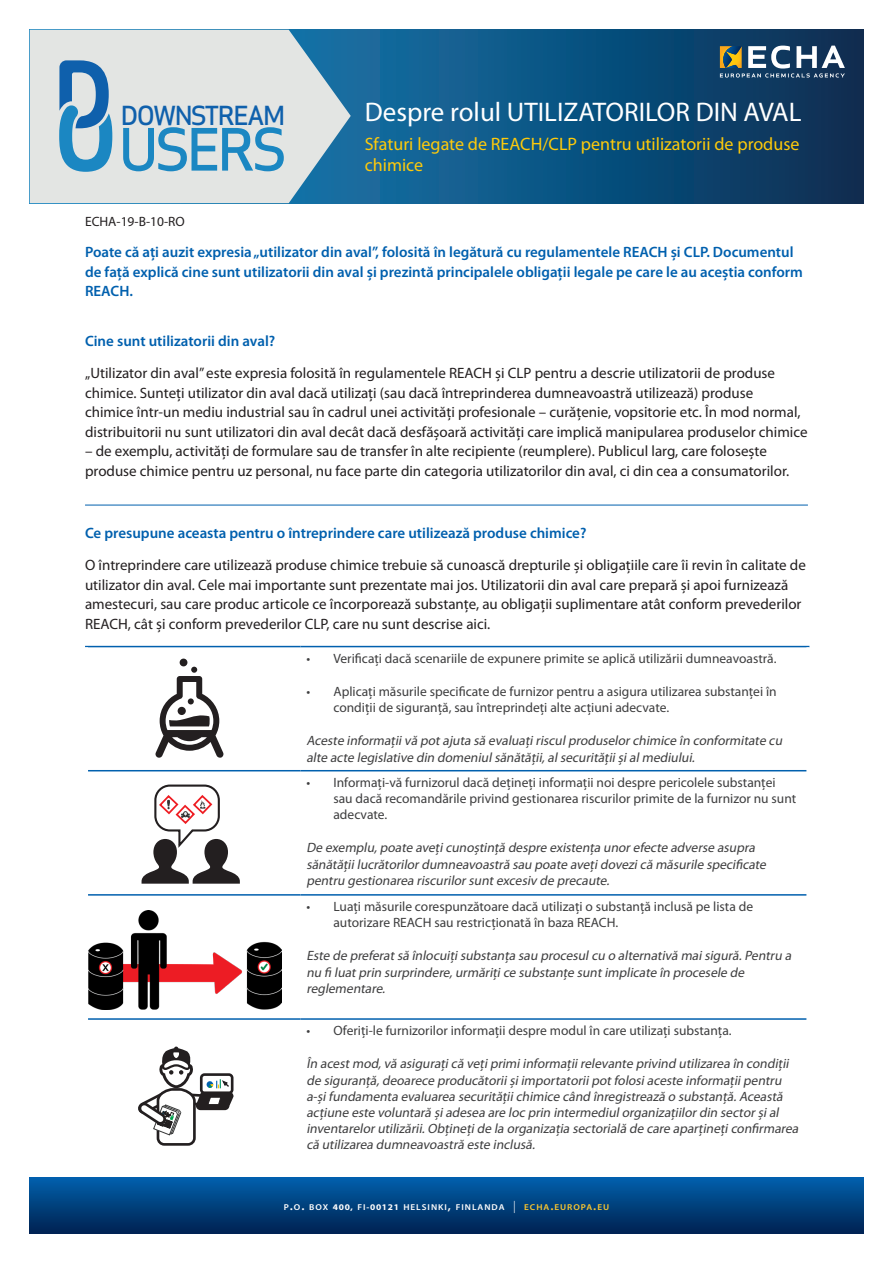
<style>
.page{position:relative;width:893px;height:1263px;background:#fff}
.page>*{position:absolute;margin:0;border:0;box-sizing:border-box;transform-origin:0 0}
.t1{font:500 56.85px "Apex Sans";letter-spacing:-.07em;color:#1b87c2}
.Cover_Headline{font:27px "Myriad Pro";color:#fff}
.t2{font:500 25.65px "Apex Sans";letter-spacing:-.07em;color:#0f60ac}
.Cover_Headline_3{font:18px/21.6px "Myriad Pro";color:#feca0a}
.Bodytext{font:15px/19.5px "Myriad Pro";color:#231f20}
.Recommendation{font:600 15px/19.5px "Myriad Pro";color:#0160ae}
.Headline_2_CAPS_blue{font:600 15px "Myriad Pro";color:#0160ae}
.Table_bodytext{font:italic 13.5px/16.2px "Myriad Pro";letter-spacing:-.015em;color:#3e3e3f}
.t3{font:13.5px/16.2px "Myriad Pro";color:#3e3e3f}
.Bodytext_1{font:13.5px "Myriad Pro";color:#231f20}
.t4{font:600 8.55px "Myriad Pro";letter-spacing:.105em;color:#fff;scale:1.08 1}
.s1{font-size:12.15px}
.s2{font-weight:700;font-size:8.7px}
.s3{font-weight:700;font-size:8.25px}
.s4{font-weight:300;font-size:12.15px}
.s5{color:#fec82d}
.s6{font-size:12.15px;color:#fec82d}
</style>
<div class="page">
<svg style="left:30px;top:1178px;width:833px;height:55px;background:#00407e"></svg>
<svg style="left:351px;top:30px;width:512px;height:173px;background:#0d4e7b"></svg>
<svg style="left:30px;top:30px;width:321px;height:173px;background:#ccd7db"></svg>
<svg style="left:59px;top:60px;width:53px;height:112px;background:#6da4c9"></svg>
<svg style="left:720px;top:46px;width:125px;height:32px"></svg>
<hr style="left:85px;top:505px;width:723px;height:1px;background:#0160ae">
<hr style="left:300px;top:894px;width:506px;height:2px;background:#0160ae">
<hr style="left:300px;top:1018px;width:506px;height:2px;background:#0160ae">
<hr style="left:300px;top:646px;width:509px;height:1px;background:#0160ae">
<hr style="left:300px;top:770px;width:506px;height:1px;background:#0160ae">
<hr style="left:85px;top:646px;width:215px;height:1px;background:#0160ae">
<hr style="left:88px;top:770px;width:212px;height:1px;background:#0160ae">
<hr style="left:88px;top:894px;width:212px;height:2px;background:#0160ae">
<hr style="left:88px;top:1018px;width:212px;height:2px;background:#0160ae">
<img style="left:89px;top:910px;width:193px;height:100px">
<svg style="left:142px;top:784px;width:98px;height:100px"></svg>
<svg style="left:155px;top:667px;width:68px;height:91px"></svg>
<div style="left:180px;top:659px;width:7px;height:7px;background:#231f20;border-radius:50%"></div>
<svg style="left:138px;top:1046px;width:95px;height:100px"></svg>
<h3 class="t2" style="left:121px;top:93px;width:166px">DOWNSTREAM</h3>
<h1 class="t1" style="left:119px;top:100px;width:170px">USERS</h1>
<p class="Cover_Headline" style="left:365px;top:97px;width:438px">Despre rolul UTILIZATORILOR DIN AVAL</p>
<p class="Cover_Headline_3" style="left:365px;top:133px;width:436px">Sfaturi legate de REACH/CLP pentru utilizatorii de produse chimice</p>
<p class="Bodytext_1" style="left:85px;top:214px;width:101px">ECHA-19-B-10-RO</p>
<p class="Recommendation" style="left:85px;top:242px;width:719px">Poate că ați auzit expresia „utilizator din aval”, folosită în legătură cu regulamentele REACH și CLP. Documentul de față explică cine sunt utilizatorii din aval și prezintă principalele obligații legale pe care le au aceștia conform<br>REACH.</p>
<p class="Headline_2_CAPS_blue" style="left:85px;top:331px;width:192px">Cine sunt utilizatorii din aval?</p>
<p class="Bodytext" style="left:85px;top:364px;width:724px">„Utilizator din aval” este expresia folosită în regulamentele REACH și CLP pentru a descrie utilizatorii de produse chimice. Sunteți utilizator din aval dacă utilizați (sau dacă întreprinderea dumneavoastră utilizează) produse<br>chimice într-un mediu industrial sau în cadrul unei activități profesionale – curățenie, vopsitorie etc. În mod normal, distribuitorii nu sunt utilizatori din aval decât dacă desfășoară activități care implică manipularea produselor chimice</p>
<p class="Bodytext" style="left:85px;top:442px;width:706px">– de exemplu, activități de formulare sau de transfer în alte recipiente (reumplere). Publicul larg, care folosește produse chimice pentru uz personal, nu face parte din categoria utilizatorilor din aval, ci din cea a consumatorilor.</p>
<p class="Headline_2_CAPS_blue" style="left:85px;top:523px;width:503px">Ce presupune aceasta pentru o întreprindere care utilizează produse chimice?</p>
<p class="Bodytext" style="left:85px;top:556px;width:722px">O întreprindere care utilizează produse chimice trebuie să cunoască drepturile și obligațiile care îi revin în calitate de utilizator din aval. Cele mai importante sunt prezentate mai jos. Utilizatorii din aval care prepară și apoi furnizează amestecuri, sau care produc articole ce încorporează substanțe, au obligații suplimentare atât conform prevederilor REACH, cât și conform prevederilor CLP, care nu sunt descrise aici.</p>
<p class="t3" style="left:306px;top:650px;width:471px">• Verificați dacă scenariile de expunere primite se aplică utilizării dumneavoastră.</p>
<p class="t3" style="left:333px;top:683px;width:445px;text-indent:-27px">• Aplicați măsurile specificate de furnizor pentru a asigura utilizarea substanței în condiții de siguranță, sau întreprindeți alte acțiuni adecvate.</p>
<p class="Table_bodytext" style="left:306px;top:733px;width:480px">Aceste informațiivă potajuta să evaluațirisculproduselorchimice în conformitate cu alte acte legislative din domeniulsănătății,alsecuritățiișialmediului.</p>
<p class="t3" style="left:333px;top:774px;width:464px;text-indent:-27px">• Informați-vă furnizorul dacă dețineți informații noi despre pericolele substanței sau dacă recomandările privind gestionarea riscurilor primite de la furnizor nu sunt adecvate.</p>
<p class="Table_bodytext" style="left:306px;top:840px;width:464px">De exemplu,poate avețicunoștință despre existența unorefecte adverse asupra sănătățiilucrătorilordumneavoastră sau poate avețidovezică măsurile specificate pentru gestionarea riscurilorsuntexcesiv de precaute.</p>
<p class="t3" style="left:333px;top:899px;width:421px;text-indent:-27px">• Luați măsurile corespunzătoare dacă utilizați o substanță inclusă pe lista de autorizare REACH sau restricționată în baza REACH.</p>
<p class="Table_bodytext" style="left:306px;top:948px;width:489px">Este de preferatsă înlocuițisubstanța sau procesulcu o alternativă maisigură.Pentru a nu fi luatprin surprindere,urmărițice substanțe suntimplicate în procesele de reglementare.</p>
<p class="t3" style="left:306px;top:1023px;width:427px">• Oferiți-le furnizorilor informații despre modul în care utilizați substanța.</p>
<p class="Table_bodytext" style="left:306px;top:1056px;width:496px">În acestmod,vă asigurațică vețiprimiinformațiirelevante privind utilizarea în condiții de siguranță,deoarece producătoriișiimportatoriipotfolosiaceste informațiipentru a-șifundamenta evaluarea securitățiichimice când înregistrează o substanță.Această acțiune este voluntară șiadesea are loc prin intermediulorganizațiilordin sectorșial inventarelorutilizării.Obținețide la organizația sectorială de care aparținețiconfirmarea că utilizarea dumneavoastră este inclusă.</p>
<p class="t4" style="left:284px;top:1202px;width:303px">P<span class="s1">.</span>O<span class="s1">.</span> BOX <span class="s2">400,</span> FI<span class="s3">-</span><span class="s2">00121</span> HELSINKI<span class="s1">,</span> FINLANDA <span class="s4">|</span> <span class="s5">ECHA</span><span class="s6">.</span><span class="s5">EUROPA</span><span class="s6">.</span><span class="s5">EU</span></p>
</div>
